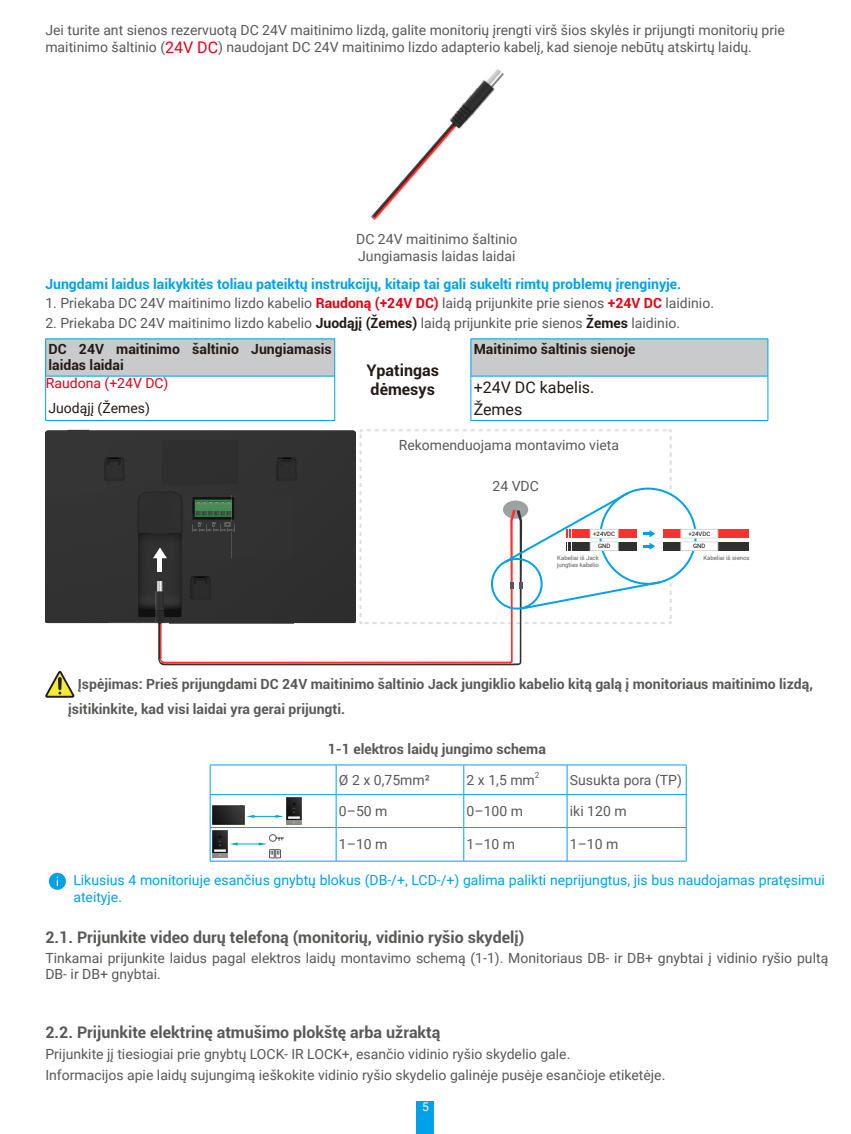
<style>
.page{position:relative;width:851px;height:1134px;background:#fff}
.page>*{position:absolute;margin:0;border:0;box-sizing:border-box;transform-origin:0 0}
.t1{font:700 16px "Roboto";color:#595857}
.t2{font:16px "Roboto";color:#231916}
.t3{font:700 16px/19.2px "Roboto";color:#231916}
.t4{font:14px/16.8px "Roboto";color:#595857}
.t5{font:700 14px/24.2px "Roboto";color:#595857}
.t6{font:14px/16.8px "Roboto";color:#00a1e9}
.t7{font:700 14px "Roboto";color:#00a1e9}
.t8{font:700 14px "Roboto";color:#231916}
.t9{font:14px "Roboto";color:#e60013}
.t10{font:14px "Roboto";color:#231916}
.t11{font:12px "Roboto";color:#fff}
.t12{font:8.2px "Roboto";color:#595857}
.t13{font:6px/7.2px "Roboto";color:#595857}
.t14{font:6px/12.4px "Roboto";color:#000;text-align:center}
.s1{font-size:16px;color:#e60013}
.s2{font-weight:700;color:#e60013}
.s3{font-weight:700;color:#231916}
</style>
<div class="page">
<div style="left:417px;top:1101px;width:17px;height:33px;background:#00a1e9"></div>
<img style="left:371px;top:69px;width:133px;height:152px">
<hr style="left:45px;top:420px;width:290px;height:1px;background:#00a1e9">
<svg style="left:45px;top:339px;width:723px;height:81px"></svg>
<hr style="left:470px;top:420px;width:298px;height:1px;background:#00a1e9">
<hr style="left:45px;top:338px;width:290px;height:1px;background:#00a1e9">
<hr style="left:45px;top:339px;width:1px;height:37px;background:#00a1e9">
<hr style="left:334px;top:339px;width:1px;height:37px;background:#00a1e9">
<hr style="left:45px;top:376px;width:290px;height:1px;background:#00a1e9">
<hr style="left:470px;top:338px;width:298px;height:1px;background:#00a1e9">
<hr style="left:470px;top:339px;width:1px;height:37px;background:#00a1e9">
<hr style="left:767px;top:339px;width:1px;height:37px;background:#00a1e9">
<hr style="left:470px;top:376px;width:298px;height:1px;background:#00a1e9">
<div style="left:45px;top:431px;width:62px;height:192px;background:#333"></div>
<img style="left:45px;top:494px;width:1px;height:65px">
<div style="left:107px;top:494px;width:46px;height:64px;background:#323232"></div>
<div style="left:46px;top:430px;width:107px;height:64px;background:#353535"></div>
<div style="left:46px;top:558px;width:107px;height:65px;background:#313131"></div>
<div style="left:662px;top:530px;width:86px;height:8px;background:#ff3030"></div>
<div style="left:680px;top:529px;width:38px;height:9px;background:#fff;border:1px solid #dbdede"></div>
<div style="left:662px;top:542px;width:86px;height:8px;background:#303030"></div>
<div style="left:680px;top:542px;width:38px;height:9px;background:#fff;border:1px solid #dbdede"></div>
<svg style="left:153px;top:429px;width:519px;height:236px"></svg>
<svg style="left:45px;top:671px;width:29px;height:27px"></svg>
<hr style="left:210px;top:765px;width:126px;height:1px;background:#00a1e9">
<svg style="left:210px;top:765px;width:1px;height:29px"></svg>
<hr style="left:336px;top:765px;width:127px;height:1px;background:#00a1e9">
<svg style="left:336px;top:765px;width:1px;height:29px"></svg>
<hr style="left:463px;top:765px;width:104px;height:1px;background:#00a1e9">
<svg style="left:463px;top:765px;width:1px;height:29px"></svg>
<hr style="left:567px;top:765px;width:119px;height:1px;background:#00a1e9">
<svg style="left:566px;top:765px;width:1px;height:29px"></svg>
<svg style="left:685px;top:765px;width:1px;height:29px"></svg>
<hr style="left:210px;top:794px;width:126px;height:1px;background:#00a1e9">
<hr style="left:210px;top:795px;width:1px;height:32px;background:#00a1e9">
<hr style="left:336px;top:794px;width:127px;height:1px;background:#00a1e9">
<hr style="left:336px;top:795px;width:1px;height:32px;background:#00a1e9">
<hr style="left:463px;top:794px;width:104px;height:1px;background:#00a1e9">
<hr style="left:463px;top:795px;width:1px;height:32px;background:#00a1e9">
<hr style="left:567px;top:794px;width:119px;height:1px;background:#00a1e9">
<hr style="left:566px;top:795px;width:1px;height:32px;background:#00a1e9">
<hr style="left:685px;top:795px;width:1px;height:32px;background:#00a1e9">
<hr style="left:210px;top:827px;width:126px;height:1px;background:#00a1e9">
<hr style="left:210px;top:828px;width:1px;height:33px;background:#00a1e9">
<hr style="left:210px;top:861px;width:126px;height:1px;background:#00a1e9">
<hr style="left:336px;top:827px;width:127px;height:1px;background:#00a1e9">
<hr style="left:336px;top:828px;width:1px;height:33px;background:#00a1e9">
<hr style="left:336px;top:861px;width:127px;height:1px;background:#00a1e9">
<hr style="left:463px;top:827px;width:104px;height:1px;background:#00a1e9">
<hr style="left:463px;top:828px;width:1px;height:33px;background:#00a1e9">
<hr style="left:567px;top:827px;width:119px;height:1px;background:#00a1e9">
<hr style="left:566px;top:828px;width:1px;height:33px;background:#00a1e9">
<hr style="left:685px;top:828px;width:1px;height:33px;background:#00a1e9">
<hr style="left:463px;top:861px;width:104px;height:1px;background:#00a1e9">
<hr style="left:567px;top:861px;width:119px;height:1px;background:#00a1e9">
<img style="left:286px;top:797px;width:15px;height:28px">
<img style="left:213px;top:805px;width:31px;height:20px">
<svg style="left:246px;top:815px;width:37px;height:3px"></svg>
<img style="left:213px;top:830px;width:15px;height:27px">
<div style="left:269px;top:849px;width:5px;height:9px;border:1px solid #595757"></div>
<div style="left:275px;top:849px;width:6px;height:9px;border:1px solid #595757"></div>
<svg style="left:271px;top:851px;width:8px;height:4px"></svg>
<svg style="left:230px;top:834px;width:54px;height:11px"></svg>
<div style="left:49px;top:873px;width:17px;height:17px;background:#00a1e9;border-radius:50%"></div>
<p class="t4" style="left:45px;top:20px;width:741px;line-height:17.8px">Jei turite ant sienos rezervuotą DC 24V maitinimo lizdą, galite monitorių įrengti virš šios skylės ir prijungti monitorių prie maitinimo šaltinio (<span class="s1">24V DC</span>) naudojant DC 24V maitinimo lizdo adapterio kabelį, kad sienoje nebūtų atskirtų laidų.</p>
<p class="t4" style="left:356px;top:230px;width:163px">DC 24V maitinimo šaltinio<br>Jungiamasis laidas laidai</p>
<p class="t7" style="left:45px;top:274px;width:637px">Jungdami laidus laikykitės toliau pateiktų instrukcijų, kitaip tai gali sukelti rimtų problemų įrenginyje.</p>
<p class="t4" style="left:45px;top:294px;width:670px">1. Priekaba DC 24V maitinimo lizdo kabelio <span class="s2">Raudoną (+24V DC)</span> laidą prijunkite prie sienos <span class="s2">+24V DC</span> laidinio.</p>
<p class="t4" style="left:45px;top:310px;width:636px;line-height:25.6px">2. Priekaba DC 24V maitinimo lizdo kabelio <span class="s3">Juodąjį (Žemes)</span> laidą prijunkite prie sienos <span class="s3">Žemes</span> laidinio.<br><span class="s3">DC 24V maitinimo šaltinio Jungiamasis</span></p>
<p class="t8" style="left:48px;top:356px;width:77px">laidas laidai</p>
<p class="t3" style="left:366px;top:360px;width:74px">Ypatingas dėmesys</p>
<p class="t8" style="left:473px;top:339px;width:163px">Maitinimo šaltinis sienoje</p>
<p class="t9" style="left:46px;top:374px;width:124px">Raudona (+24V DC)</p>
<p class="t2" style="left:473px;top:376px;width:122px">+24V DC kabelis.</p>
<p class="t10" style="left:48px;top:398px;width:103px">Juodąjį (Žemes)</p>
<p class="t2" style="left:473px;top:398px;width:50px">Žemes</p>
<p class="t4" style="left:398px;top:436px;width:222px">Rekomenduojama montavimo vieta</p>
<p class="t4" style="left:492px;top:477px;width:48px">24 VDC</p>
<p class="t14" style="left:593px;top:527px;width:23px">+24VDC<br>GND</p>
<p class="t14" style="left:688px;top:527px;width:23px">+24VDC<br>GND</p>
<p class="t13" style="left:557px;top:554px;width:43px">Kabeliai iš Jack jungties kabelio</p>
<p class="t13" style="left:703px;top:554px;width:48px">Kabeliai iš sienos</p>
<p class="t5" style="left:68px;top:672px;width:746px;text-indent:10px">Įspėjimas: Prieš prijungdami DC 24V maitinimo šaltinio Jack jungiklio kabelio kitą galą į monitoriaus maitinimo lizdą, įsitikinkite, kad visi laidai yra gerai prijungti.</p>
<p class="t5" style="left:328px;top:736px;width:219px">1-1 elektros laidų jungimo schema</p>
<p class="t4" style="left:339px;top:771px;width:92px">Ø 2 x 0,75mm²</p>
<p class="t4" style="left:466px;top:771px;width:70px">2 x 1,5 mm</p>
<p class="t12" style="left:535px;top:769px;width:6px">2</p>
<p class="t4" style="left:570px;top:771px;width:113px">Susukta pora (TP)</p>
<p class="t4" style="left:339px;top:802px;width:50px">0–50 m</p>
<p class="t4" style="left:466px;top:802px;width:58px">0–100 m</p>
<p class="t4" style="left:569px;top:802px;width:58px">iki 120 m</p>
<p class="t4" style="left:339px;top:835px;width:50px">1–10 m</p>
<p class="t4" style="left:466px;top:835px;width:50px">1–10 m</p>
<p class="t4" style="left:569px;top:835px;width:50px">1–10 m</p>
<p class="t6" style="left:73px;top:871px;width:752px">Likusius 4 monitoriuje esančius gnybtų blokus (DB-/+, LCD-/+) galima palikti neprijungtus, jis bus naudojamas pratęsimui ateityje.</p>
<p class="t1" style="left:45px;top:926px;width:480px">2.1. Prijunkite video durų telefoną (monitorių, vidinio ryšio skydelį)</p>
<p class="t4" style="left:45px;top:949px;width:784px">Tinkamai prijunkite laidus pagal elektros laidų montavimo schemą (1-1). Monitoriaus DB- ir DB+ gnybtai į vidinio ryšio pultą<br>DB- ir DB+ gnybtai.</p>
<p class="t1" style="left:45px;top:1021px;width:396px">2.2. Prijunkite elektrinę atmušimo plokštę arba užraktą</p>
<p class="t4" style="left:45px;top:1043px;width:621px;line-height:20.8px">Prijunkite jį tiesiogiai prie gnybtų LOCK- IR LOCK+, esančio vidinio ryšio skydelio gale.<br>Informacijos apie laidų sujungimą ieškokite vidinio ryšio skydelio galinėje pusėje esančioje etiketėje.</p>
<p class="t11" style="left:422px;top:1099px;width:8px">5</p>
</div>
